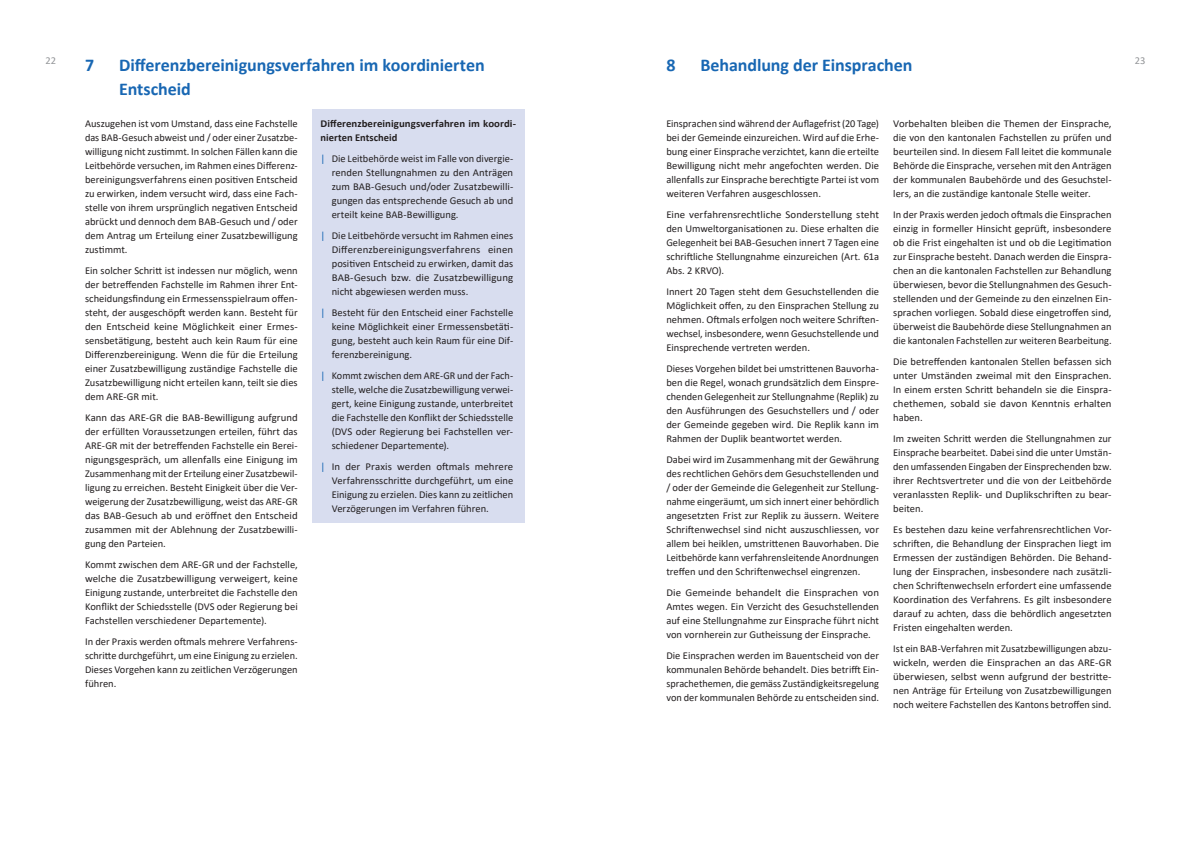
<style>
.page{position:relative;width:1191px;height:842px;background:#fff}
.page>*{position:absolute;margin:0;border:0;box-sizing:border-box;transform-origin:0 0}
.t1{font:700 18px/24px "Calibri";letter-spacing:-.005em;color:#1867b3}
.t2{font:10.5px/14px "Calibri";color:#231f20;text-align:justify}
.t3{font:700 10.5px/14px "Calibri";letter-spacing:.005em;color:#231f20}
.t4{font:10.5px "Calibri";color:#939598}
.s1{color:#1867b3}
</style>
<div class="page">
<div style="left:312px;top:110px;width:212px;height:413px;background:#d8ddef"></div>
<p class="t4" style="left:45px;top:53px;width:12px">22</p>
<p class="t4" style="left:1135px;top:53px;width:12px">23</p>
<h1 class="t1" style="left:85px;top:52px;width:11px">7</h1>
<h1 class="t1" style="left:119px;top:52px;width:367px">Differenzbereinigungsverfahren im koordinierten<br>Entscheid</h1>
<p class="t3" style="left:320px;top:116px;width:197px">Differenzbereinigungsverfahren im koordi&shy;nierten Entscheid</p>
<p class="t2" style="left:332px;top:151px;width:183px;text-indent:-11px"><span class="s1">|</span> Die Leitbehörde weist im Falle von divergie&shy;renden Stellungnahmen zu den Anträgen zum BAB-Gesuch und/oder Zusatzbewilli&shy;gungen das entsprechende Gesuch ab und erteilt keine BAB-Bewilligung.</p>
<p class="t2" style="left:332px;top:228px;width:183px;text-indent:-11px"><span class="s1">|</span> Die Leitbehörde versucht im Rahmen eines Differenzbereinigungsverfahrens einen positiven Entscheid zu erwirken, damit das BAB-Gesuch bzw. die Zusatzbewilligung nicht abgewiesen werden muss.</p>
<p class="t2" style="left:332px;top:305px;width:183px;text-indent:-11px"><span class="s1">|</span> Besteht für den Entscheid einer Fachstelle keine Möglichkeit einer Ermessensbetäti&shy;gung, besteht auch kein Raum für eine Dif&shy;ferenzbereinigung.</p>
<p class="t2" style="left:332px;top:368px;width:183px;text-indent:-11px"><span class="s1">|</span> Kommt zwischen dem ARE-GR und der Fach&shy;stelle, welche die Zusatzbewilligung verwei&shy;gert, keine Einigung zustande, unterbreitet die Fachstelle den Konflikt der Schiedsstelle (DVS oder Regierung bei Fachstellen ver&shy;schiedener Departemente).</p>
<p class="t2" style="left:332px;top:459px;width:183px;text-indent:-11px"><span class="s1">|</span> In der Praxis werden oftmals mehrere Verfahrensschritte durchgeführt, um eine Einigung zu erzielen. Dies kann zu zeitlichen Verzögerungen im Verfahren führen.</p>
<h1 class="t1" style="left:666px;top:52px;width:11px">8</h1>
<h1 class="t1" style="left:700px;top:52px;width:214px">Behandlung der Einsprachen</h1>
<p class="t2" style="left:666px;top:116px;width:214px">Einsprachen sind während der Auflagefrist (20 Tage) bei der Gemeinde einzureichen. Wird auf die Erhe&shy;bung einer Einsprache verzichtet, kann die erteilte Bewilligung nicht mehr angefochten werden. Die allenfalls zur Einsprache berechtigte Partei ist vom weiteren Verfahren ausgeschlossen.</p>
<p class="t2" style="left:666px;top:207px;width:214px">Eine verfahrensrechtliche Sonderstellung steht den Umweltorganisationen zu. Diese erhalten die Gelegenheit bei BAB-Gesuchen innert 7 Tagen eine schriftliche Stellungnahme einzureichen (Art. 61a Abs. 2 KRVO).</p>
<p class="t2" style="left:666px;top:284px;width:214px">Innert 20 Tagen steht dem Gesuchstellenden die Möglichkeit offen, zu den Einsprachen Stellung zu nehmen. Oftmals erfolgen noch weitere Schriften&shy;wechsel, insbesondere, wenn Gesuchstellende und Einsprechende vertreten werden.</p>
<p class="t2" style="left:666px;top:361px;width:214px">Dieses Vorgehen bildet bei umstrittenen Bauvorha&shy;ben die Regel, wonach grundsätzlich dem Einspre&shy;chenden Gelegenheit zur Stellungnahme (Replik) zu den Ausführungen des Gesuchstellers und / oder der Gemeinde gegeben wird. Die Replik kann im Rahmen der Duplik beantwortet werden.</p>
<p class="t2" style="left:666px;top:452px;width:214px">Dabei wird im Zusammenhang mit der Gewährung des rechtlichen Gehörs dem Gesuchstellenden und / oder der Gemeinde die Gelegenheit zur Stellung&shy;nahme eingeräumt, um sich innert einer behördlich angesetzten Frist zur Replik zu äussern. Weitere Schriftenwechsel sind nicht auszuschliessen, vor allem bei heiklen, umstrittenen Bauvorhaben. Die Leitbehörde kann verfahrensleitende Anordnungen treffen und den Schriftenwechsel eingrenzen.</p>
<p class="t2" style="left:666px;top:585px;width:214px">Die Gemeinde behandelt die Einsprachen von Amtes wegen. Ein Verzicht des Gesuchstellenden auf eine Stellungnahme zur Einsprache führt nicht von vornherein zur Gutheissung der Einsprache.</p>
<p class="t2" style="left:666px;top:648px;width:214px">Die Einsprachen werden im Bauentscheid von der kommunalen Behörde behandelt. Dies betrifft Ein&shy;sprachethemen, die gemäss Zuständigkeitsregelung von der kommunalen Behörde zu entscheiden sind.</p>
<p class="t2" style="left:85px;top:116px;width:214px">Auszugehen ist vom Umstand, dass eine Fachstelle das BAB-Gesuch abweist und / oder einer Zusatzbe&shy;willigung nicht zustimmt. In solchen Fällen kann die Leitbehörde versuchen, im Rahmen eines Differenz&shy;bereinigungsverfahrens einen positiven Entscheid zu erwirken, indem versucht wird, dass eine Fach&shy;stelle von ihrem ursprünglich negativen Entscheid abrückt und dennoch dem BAB-Gesuch und / oder dem Antrag um Erteilung einer Zusatzbewilligung zustimmt.</p>
<p class="t2" style="left:85px;top:263px;width:214px">Ein solcher Schritt ist indessen nur möglich, wenn der betreffenden Fachstelle im Rahmen ihrer Ent&shy;scheidungsfindung ein Ermessensspielraum offen&shy;steht, der ausgeschöpft werden kann. Besteht für den Entscheid keine Möglichkeit einer Ermes&shy;sensbetätigung, besteht auch kein Raum für eine Differenzbereinigung. Wenn die für die Erteilung einer Zusatzbewilligung zuständige Fachstelle die Zusatzbewilligung nicht erteilen kann, teilt sie dies dem ARE-GR mit.</p>
<p class="t2" style="left:85px;top:410px;width:214px">Kann das ARE-GR die BAB-Bewilligung aufgrund der erfüllten Voraussetzungen erteilen, führt das ARE-GR mit der betreffenden Fachstelle ein Berei&shy;nigungsgespräch, um allenfalls eine Einigung im Zusammenhang mit der Erteilung einer Zusatzbewil&shy;ligung zu erreichen. Besteht Einigkeit über die Ver&shy;weigerung der Zusatzbewilligung, weist das ARE-GR das BAB-Gesuch ab und eröffnet den Entscheid zusammen mit der Ablehnung der Zusatzbewilli&shy;gung den Parteien.</p>
<p class="t2" style="left:85px;top:557px;width:214px">Kommt zwischen dem ARE-GR und der Fachstelle, welche die Zusatzbewilligung verweigert, keine Einigung zustande, unterbreitet die Fachstelle den Konflikt der Schiedsstelle (DVS oder Regierung bei Fachstellen verschiedener Departemente).</p>
<p class="t2" style="left:85px;top:634px;width:214px">In der Praxis werden oftmals mehrere Verfahrens&shy;schritte durchgeführt, um eine Einigung zu erzielen.<br>Dieses Vorgehen kann zu zeitlichen Verzögerungen führen.</p>
<p class="t2" style="left:893px;top:116px;width:220px">Vorbehalten bleiben die Themen der Einsprache, die von den kantonalen Fachstellen zu prüfen und beurteilen sind. In diesem Fall leitet die kommunale Behörde die Einsprache, versehen mit den Anträgen der kommunalen Baubehörde und des Gesuchstel&shy;lers, an die zuständige kantonale Stelle weiter.</p>
<p class="t2" style="left:893px;top:207px;width:220px">In der Praxis werden jedoch oftmals die Einsprachen einzig in formeller Hinsicht geprüft, insbesondere ob die Frist eingehalten ist und ob die Legitimation zur Einsprache besteht. Danach werden die Einspra&shy;chen an die kantonalen Fachstellen zur Behandlung überwiesen, bevor die Stellungnahmen des Gesuch&shy;stellenden und der Gemeinde zu den einzelnen Ein&shy;sprachen vorliegen. Sobald diese eingetroffen sind, überweist die Baubehörde diese Stellungnahmen an die kantonalen Fachstellen zur weiteren Bearbeitung.</p>
<p class="t2" style="left:893px;top:354px;width:220px">Die betreffenden kantonalen Stellen befassen sich unter Umständen zweimal mit den Einsprachen.<br>In einem ersten Schritt behandeln sie die Einspra&shy;chethemen, sobald sie davon Kenntnis erhalten haben.</p>
<p class="t2" style="left:893px;top:431px;width:220px">Im zweiten Schritt werden die Stellungnahmen zur Einsprache bearbeitet. Dabei sind die unter Umstän&shy;den umfassenden Eingaben der Einsprechenden bzw. ihrer Rechtsvertreter und die von der Leitbehörde veranlassten Replik- und Duplikschriften zu bear&shy;beiten.</p>
<p class="t2" style="left:893px;top:522px;width:220px">Es bestehen dazu keine verfahrensrechtlichen Vor&shy;schriften, die Behandlung der Einsprachen liegt im Ermessen der zuständigen Behörden. Die Behand&shy;lung der Einsprachen, insbesondere nach zusätzli&shy;chen Schriftenwechseln erfordert eine umfassende Koordination des Verfahrens. Es gilt insbesondere darauf zu achten, dass die behördlich angesetzten Fristen eingehalten werden.</p>
<p class="t2" style="left:893px;top:641px;width:220px">Ist ein BAB-Verfahren mit Zusatzbewilligungen abzu&shy;wickeln, werden die Einsprachen an das ARE-GR überwiesen, selbst wenn aufgrund der bestritte&shy;nen Anträge für Erteilung von Zusatzbewilligungen noch weitere Fachstellen des Kantons betroffen sind.</p>
</div>
